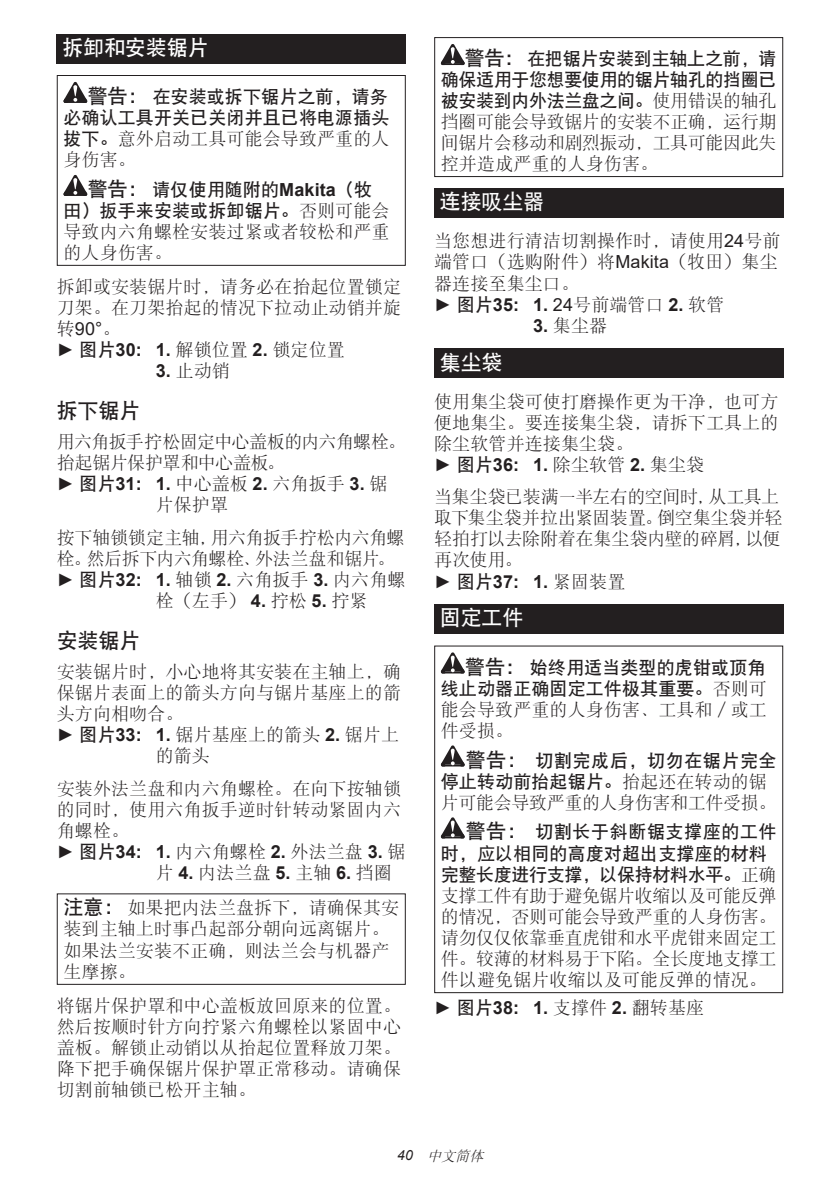
<style>
.page{position:relative;width:840px;height:1191px;background:#fff}
.page>*{position:absolute;margin:0;border:0;box-sizing:border-box;transform-origin:0 0}
.t1{font:21px "DFP Hei W7";letter-spacing:-.01em;color:#fff}
.t2{font:21px "DFP Hei W7";letter-spacing:-.01em;color:#231f20}
.t3{font:18px/21px "DFP Song W3";letter-spacing:.005em;color:#231f20}
.t4{font:18px/21px "DFP Hei W7";letter-spacing:.005em;color:#231f20;text-align:right}
.t5{font:18px/21px "DFP Song W3";letter-spacing:-.02em;color:#231f20}
.t6{font:700 18px "Arial";letter-spacing:.005em;color:#231f20}
.t7{font:18px/21px "DFP Hei W7";letter-spacing:.03em;color:#231f20}
.t8{font:18px/21px "DFP Song W3";letter-spacing:-.035em;color:#231f20}
.t9{font:18px "DFP Song W3";letter-spacing:-.025em;color:#231f20}
.t10{font:18px "Arial";color:#231f20}
.t11{font:italic 14px "DFP Song W3";color:#231f20}
.s1{font-size:20px}
.s2{font-family:"DFP Hei W7"}
.s3{font-family:"Arial";font-weight:700}
.s4{font-family:"DFP Song W3"}
.s5{font-family:"Arial"}
.s6{font-weight:400}
.s7{font-family:"DFP Hei W7";font-weight:400}
.s8{font-family:"DFP Song W3";font-weight:400}
.s9{font-family:"DFP Hei W7";font-size:20px}
</style>
<div class="page">
<div style="left:57px;top:34px;width:348px;height:29px;background:#231f20"></div>
<svg style="left:63px;top:82px;width:24px;height:21px"></svg>
<svg style="left:63px;top:175px;width:24px;height:21px"></svg>
<div style="left:57px;top:75px;width:348px;height:191px;border:1px solid #231f20"></div>
<svg style="left:440px;top:44px;width:24px;height:21px"></svg>
<div style="left:434px;top:37px;width:348px;height:140px;border:1px solid #231f20"></div>
<div style="left:434px;top:188px;width:348px;height:30px;background:#231f20"></div>
<div style="left:434px;top:349px;width:348px;height:29px;background:#231f20"></div>
<div style="left:434px;top:604px;width:348px;height:30px;background:#231f20"></div>
<svg style="left:440px;top:652px;width:24px;height:21px"></svg>
<svg style="left:440px;top:745px;width:24px;height:21px"></svg>
<svg style="left:440px;top:817px;width:24px;height:21px"></svg>
<div style="left:434px;top:645px;width:348px;height:348px;border:1px solid #231f20"></div>
<p class="t1" style="left:62px;top:37px;width:147px">拆卸和安装锯片</p>
<p class="t4" style="left:63px;top:86px;width:327px"><span class="s1">警告：</span>在安装或拆下锯片之前，请务<br>必确认工具开关已关闭并且已将电源插头</p>
<p class="t3" style="left:63px;top:128px;width:327px"><span class="s2">拔下。</span>意外启动工具可能会导致严重的人身伤害。</p>
<p class="t4" style="left:63px;top:179px;width:327px;text-align:center"><span class="s1">警告：</span>请仅使用随附的<span class="s3">Makita</span>（牧<br>田）扳手来安装或拆卸锯片。<span class="s4">否则可能会</span></p>
<p class="t3" style="left:63px;top:221px;width:327px">导致内六角螺栓安装过紧或者较松和严重的人身伤害。</p>
<p class="t3" style="left:57px;top:276px;width:345px">拆卸或安装锯片时，请务必在抬起位置锁定刀架。在刀架抬起的情况下拉动止动销并旋</p>
<p class="t10" style="left:57px;top:316px;width:65px"><span class="s4">转</span>90°<span class="s4">。</span></p>
<p class="t3" style="left:57px;top:339px;width:289px"><span class="s5">►</span> <span class="s2">图片</span><span class="s3">30: 1.</span> 解锁位置 <span class="s3">2.</span> 锁定位置</p>
<p class="t3" style="left:156px;top:360px;width:76px"><span class="s3">3.</span> 止动销</p>
<p class="t2" style="left:57px;top:400px;width:85px">拆下锯片</p>
<p class="t8" style="left:57px;top:431px;width:350px">用六角扳手拧松固定中心盖板的内六角螺栓。抬起锯片保护罩和中心盖板。</p>
<p class="t6" style="left:57px;top:471px;width:332px"><span class="s6">►</span> <span class="s7">图片</span>31: 1. <span class="s8">中心盖板</span> 2. <span class="s8">六角扳手</span> 3. <span class="s8">锯</span></p>
<p class="t5" style="left:57px;top:488px;width:349px;line-height:32.4px;text-indent:99px">片保护罩<br>按下轴锁锁定主轴，用六角扳手拧松内六角螺</p>
<p class="t9" style="left:57px;top:549px;width:340px">栓。然后拆下内六角螺栓、外法兰盘和锯片。</p>
<p class="t3" style="left:57px;top:569px;width:350px"><span class="s5">►</span> <span class="s2">图片</span><span class="s3">32: 1.</span> 轴锁 <span class="s3">2.</span> 六角扳手 <span class="s3">3.</span> 内六角螺</p>
<p class="t3" style="left:156px;top:590px;width:213px">栓（左手） <span class="s3">4.</span> 拧松 <span class="s3">5.</span> 拧紧</p>
<p class="t2" style="left:57px;top:630px;width:85px">安装锯片</p>
<p class="t3" style="left:57px;top:661px;width:345px">安装锯片时，小心地将其安装在主轴上，确</p>
<p class="t3" style="left:57px;top:682px;width:345px">保锯片表面上的箭头方向与锯片基座上的箭</p>
<p class="t3" style="left:57px;top:703px;width:128px">头方向相吻合。</p>
<p class="t3" style="left:57px;top:724px;width:344px"><span class="s5">►</span> <span class="s2">图片</span><span class="s3">33: 1.</span> 锯片基座上的箭头 <span class="s3">2.</span> 锯片上</p>
<p class="t3" style="left:156px;top:745px;width:56px">的箭头</p>
<p class="t3" style="left:57px;top:777px;width:345px">安装外法兰盘和内六角螺栓。在向下按轴锁</p>
<p class="t3" style="left:57px;top:798px;width:345px">的同时，使用六角扳手逆时针转动紧固内六</p>
<p class="t3" style="left:57px;top:820px;width:74px">角螺栓。</p>
<p class="t3" style="left:57px;top:841px;width:350px"><span class="s5">►</span> <span class="s2">图片</span><span class="s3">34: 1.</span> 内六角螺栓 <span class="s3">2.</span> 外法兰盘 <span class="s3">3.</span> 锯</p>
<p class="t3" style="left:156px;top:862px;width:238px">片 <span class="s3">4.</span> 内法兰盘 <span class="s3">5.</span> 主轴 <span class="s3">6.</span> 挡圈</p>
<p class="t3" style="left:63px;top:897px;width:337px"><span class="s9">注意：</span>如果把内法兰盘拆下，请确保其安装到主轴上时事凸起部分朝向远离锯片。如果法兰安装不正确，则法兰会与机器产生摩擦。</p>
<p class="t3" style="left:57px;top:994px;width:345px;text-align:justify">将锯片保护罩和中心盖板放回原来的位置。然后按顺时针方向拧紧六角螺栓以紧固中心盖板。解锁止动销以从抬起位置释放刀架。降下把手确保锯片保护罩正常移动。请确保切割前轴锁已松开主轴。</p>
<p class="t4" style="left:440px;top:48px;width:337px;text-align:justify;text-indent:24px"><span class="s1">警告：</span>在把锯片安装到主轴上之前，请确保适用于您想要使用的锯片轴孔的挡圈已被安装到内外法兰盘之间。<span class="s4">使用错误的轴孔</span></p>
<p class="t3" style="left:440px;top:111px;width:337px;text-align:justify">挡圈可能会导致锯片的安装不正确，运行期间锯片会移动和剧烈振动，工具可能因此失控并造成严重的人身伤害。</p>
<p class="t1" style="left:439px;top:191px;width:106px">连接吸尘器</p>
<p class="t3" style="left:434px;top:230px;width:348px">当您想进行清洁切割操作时，请使用<span class="s5">24</span>号前端管口（选购附件）将<span class="s5">Makita</span>（牧田）集尘器连接至集尘口。</p>
<p class="t6" style="left:434px;top:291px;width:291px"><span class="s6">►</span> <span class="s7">图片</span>35: 1. <span class="s6">24</span><span class="s8">号前端管口</span> 2. <span class="s8">软管</span></p>
<p class="t3" style="left:533px;top:315px;width:76px"><span class="s3">3.</span> 集尘器</p>
<p class="t1" style="left:439px;top:351px;width:64px">集尘袋</p>
<p class="t3" style="left:434px;top:391px;width:345px;text-align:justify">使用集尘袋可使打磨操作更为干净，也可方便地集尘。要连接集尘袋，请拆下工具上的除尘软管并连接集尘袋。</p>
<p class="t6" style="left:434px;top:452px;width:271px"><span class="s6">►</span> <span class="s7">图片</span>36: 1. <span class="s8">除尘软管</span> 2. <span class="s8">集尘袋</span></p>
<p class="t5" style="left:434px;top:486px;width:350px">当集尘袋已装满一半左右的空间时，从工具上取下集尘袋并拉出紧固装置。倒空集尘袋并轻轻拍打以去除附着在集尘袋内壁的碎屑，以便再次使用。</p>
<p class="t6" style="left:434px;top:568px;width:192px"><span class="s6">►</span> <span class="s7">图片</span>37: 1. <span class="s8">紧固装置</span></p>
<p class="t1" style="left:439px;top:607px;width:85px">固定工件</p>
<p class="t4" style="left:440px;top:656px;width:327px"><span class="s1">警告：</span>始终用适当类型的虎钳或顶角<br>线止动器正确固定工件极其重要。<span class="s4">否则可</span></p>
<p class="t3" style="left:440px;top:698px;width:327px">能会导致严重的人身伤害、工具和／或工件受损。</p>
<p class="t7" style="left:440px;top:749px;width:337px;text-indent:24px"><span class="s1">警告：</span>切割完成后，切勿在锯片完全停止转动前抬起锯片。<span class="s4">抬起还在转动的锯</span></p>
<p class="t5" style="left:440px;top:791px;width:337px">片可能会导致严重的人身伤害和工件受损。</p>
<p class="t4" style="left:440px;top:821px;width:337px;text-align:left;text-indent:24px"><span class="s1">警告：</span>切割长于斜断锯支撑座的工件时，应以相同的高度对超出支撑座的材料完整长度进行支撑，以保持材料水平。<span class="s4">正确</span></p>
<p class="t3" style="left:440px;top:884px;width:337px;text-align:justify">支撑工件有助于避免锯片收缩以及可能反弹的情况，否则可能会导致严重的人身伤害。请勿仅仅依靠垂直虎钳和水平虎钳来固定工件。较薄的材料易于下陷。全长度地支撑工件以避免锯片收缩以及可能反弹的情况。</p>
<p class="t6" style="left:434px;top:995px;width:271px"><span class="s6">►</span> <span class="s7">图片</span>38: 1. <span class="s8">支撑件</span> 2. <span class="s8">翻转基座</span></p>
<p class="t11" style="left:397px;top:1148px;width:91px"><span class="s5">4 0</span> 中文简体</p>
</div>
